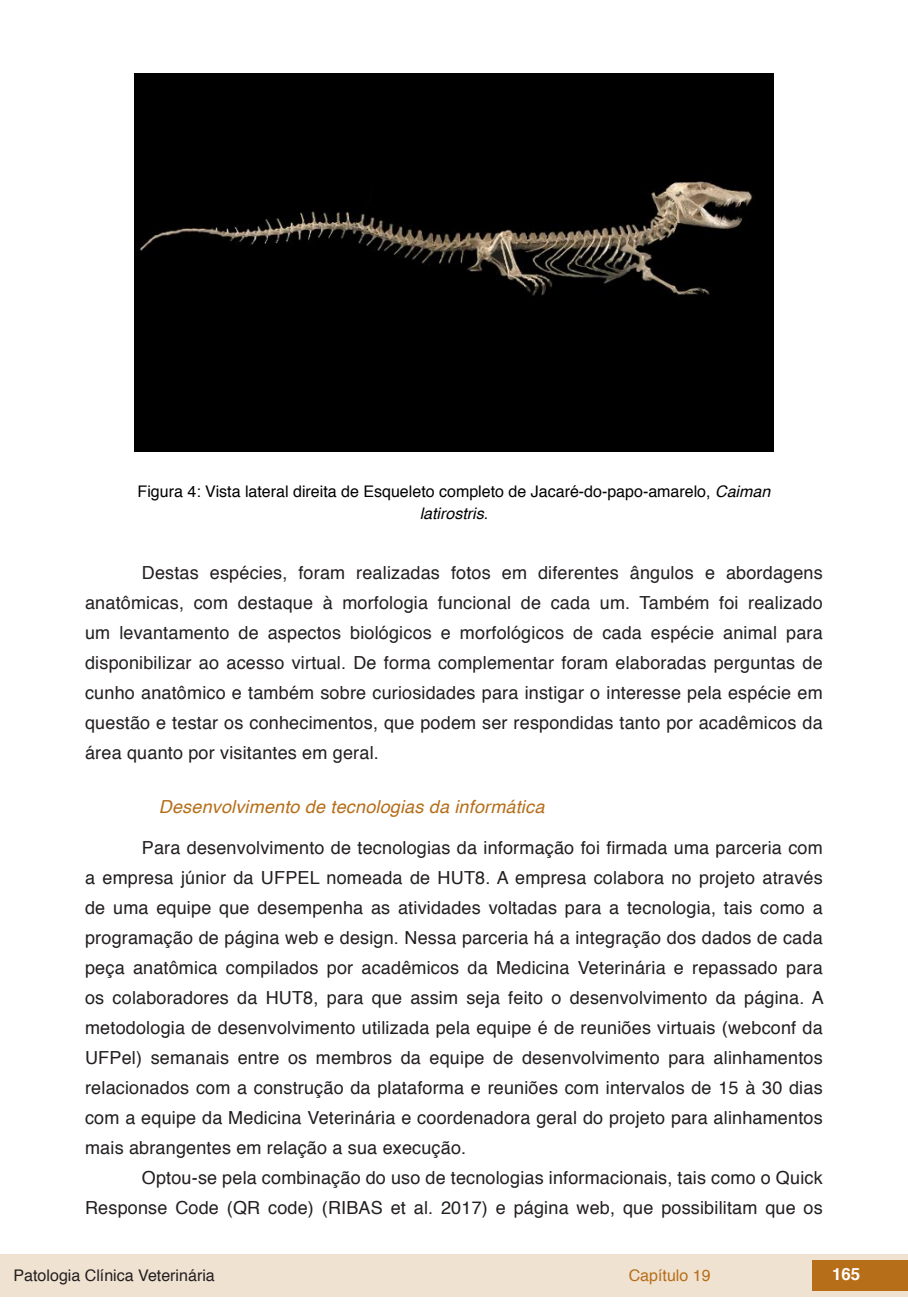
<style>
.page{position:relative;width:908px;height:1304px;background:#fff}
.page>*{position:absolute;margin:0;border:0;box-sizing:border-box;transform-origin:0 0}
.txt{font:18px/30px "Helvetica";letter-spacing:.01em;color:#231f20;text-align:justify}
.tit_3{font:italic 18px "Helvetica";letter-spacing:.01em;color:#b66e19}
.t1{font:700 16.8px "Helvetica";color:#fff}
.info_tab_graf_imag{font:16px/22px "Helvetica";color:#000;text-align:center}
.t2{font:16px "Helvetica";color:#231f20}
.t3{font:16px "Helvetica";color:#b66e19}
.s1{font-style:italic}
</style>
<div class="page">
<div style="left:0;top:1254px;width:906px;height:43px;background:#f0e2d1"></div>
<div style="left:812px;top:1261px;width:95px;height:30px;background:#b66e19"></div>
<div style="left:134px;top:74px;width:639px;height:378px;background:#000"></div>
<p class="info_tab_graf_imag" style="left:138px;top:480px;width:634px">Figura 4: Vista lateral direita de Esqueleto completo de Jacaré-do-papo-amarelo, <span class="s1">Caiman latirostris</span>.</p>
<p class="txt" style="left:85px;top:558px;width:738px;text-indent:57px">Destas espécies, foram realizadas fotos em diferentes ângulos e abordagens anatômicas, com destaque à morfologia funcional de cada um. Também foi realizado um levantamento de aspectos biológicos e morfológicos de cada espécie animal para disponibilizar ao acesso virtual. De forma complementar foram elaboradas perguntas de cunho anatômico e também sobre curiosidades para instigar o interesse pela espécie em questão e testar os conhecimentos, que podem ser respondidas tanto por acadêmicos da área quanto por visitantes em geral.</p>
<p class="tit_3" style="left:159px;top:792px;width:387px">Desenvolvimento de tecnologias da informática</p>
<p class="txt" style="left:85px;top:833px;width:739px;text-indent:57px">Para desenvolvimento de tecnologias da informação foi firmada uma parceria com a empresa júnior da UFPEL nomeada de HUT8. A empresa colabora no projeto através de uma equipe que desempenha as atividades voltadas para a tecnologia, tais como a programação de página web e design. Nessa parceria há a integração dos dados de cada peça anatômica compilados por acadêmicos da Medicina Veterinária e repassado para os colaboradores da HUT8, para que assim seja feito o desenvolvimento da página. A metodologia de desenvolvimento utilizada pela equipe é de reuniões virtuais (webconf da UFPel) semanais entre os membros da equipe de desenvolvimento para alinhamentos relacionados com a construção da plataforma e reuniões com intervalos de 15 à 30 dias com a equipe da Medicina Veterinária e coordenadora geral do projeto para alinhamentos mais abrangentes em relação a sua execução.</p>
<p class="txt" style="left:85px;top:1163px;width:739px;text-align:right">Optou-se pela combinação do uso de tecnologias informacionais, tais como o Quick<br>Response Code (QR code) (RIBAS et al. 2017) e página web, que possibilitam que os</p>
<p class="t2" style="left:14px;top:1263px;width:202px">Patologia Clínica Veterinária</p>
<p class="t3" style="left:628px;top:1263px;width:83px">Capítulo 19</p>
<p class="t1" style="left:831px;top:1261px;width:30px">165</p>
</div>
